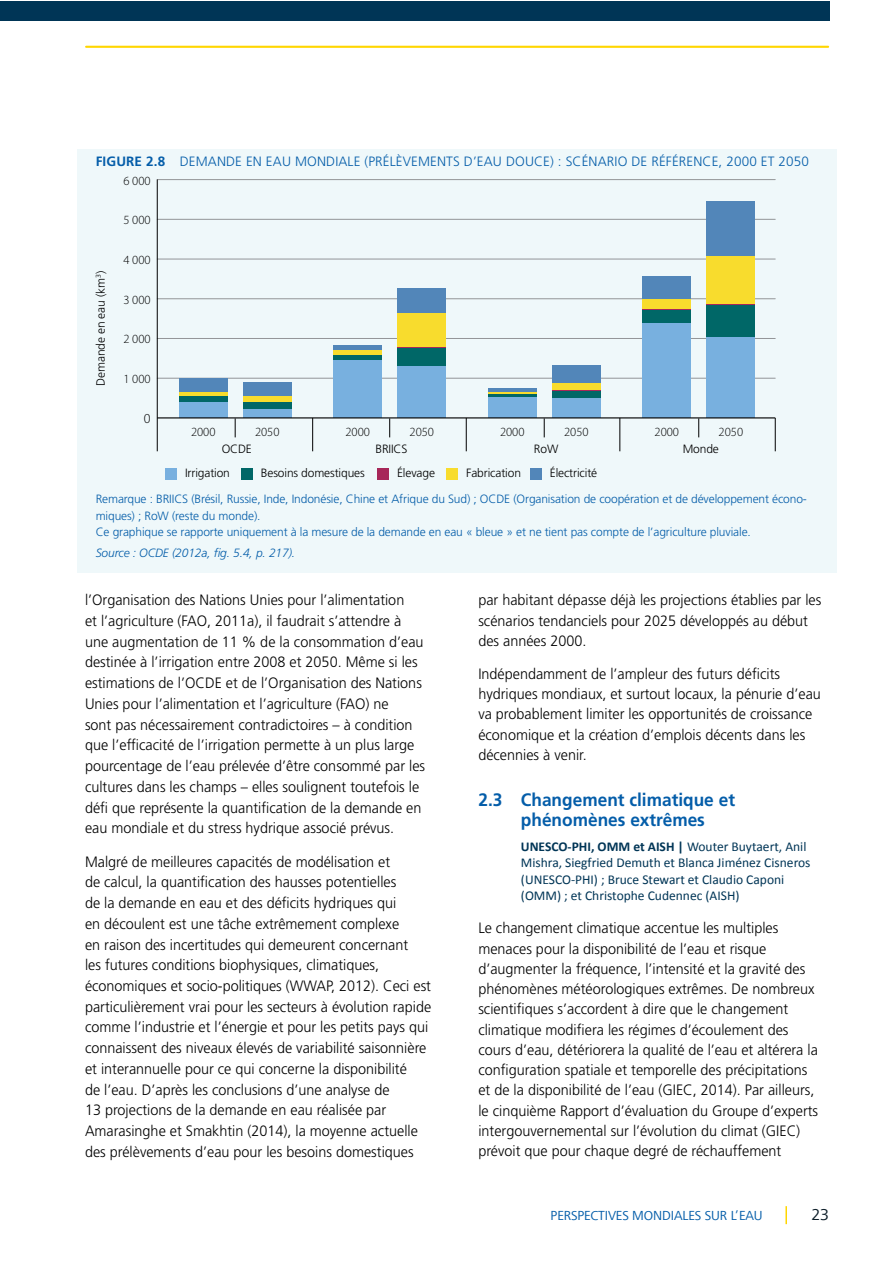
<style>
.page{position:relative;width:893px;height:1263px;background:#fff}
.page>*{position:absolute;margin:0;border:0;box-sizing:border-box;transform-origin:0 0}
.t1{font:700 18px/20.2px "Frutiger LT Std";color:#045da9;scale:.96 1}
.t2{font:16.5px "Frutiger Next LT";color:#0c1d28}
.t3{font:300 15px/20.7px "Frutiger LT Std";color:#000;scale:.96 1}
.t4{font:300 13.8px "Myriad Pro";color:#000}
.t5{font:13.5px/16.5px "Calibri";color:#003556}
.t6{font:300 13.5px "Frutiger LT Std";letter-spacing:.01em;color:#045da9}
.t7{font:13.5px "Frutiger Next LT";letter-spacing:-.01em;color:#045da9}
.t8{font:300 12.6px "Myriad Pro";color:#000}
.t9{font:300 12px/16.5px "Frutiger LT Std";letter-spacing:-.01em;color:#045da9}
.t10{font:300 12px "Frutiger LT Std";letter-spacing:-.01em;color:#000}
.t11{font:italic 300 12px "Frutiger LT Std";letter-spacing:-.01em;color:#045da9}
.s1{font-weight:700}
</style>
<div class="page">
<svg style="left:785px;top:1206px;width:2px;height:18px"></svg>
<hr style="left:86px;top:46px;width:742px;height:2px;background:#ffd600">
<div style="left:78px;top:149px;width:759px;height:424px;background:#eff8fa"></div>
<hr style="left:157px;top:179px;width:618px;height:1px;background:#939598">
<hr style="left:157px;top:219px;width:618px;height:1px;background:#939598">
<hr style="left:157px;top:259px;width:618px;height:1px;background:#939598">
<hr style="left:157px;top:298px;width:618px;height:1px;background:#939598">
<hr style="left:157px;top:338px;width:618px;height:1px;background:#939598">
<hr style="left:157px;top:378px;width:618px;height:1px;background:#939598">
<hr style="left:157px;top:179px;width:1px;height:272px;background:#000">
<hr style="left:312px;top:418px;width:1px;height:33px;background:#000">
<hr style="left:466px;top:418px;width:1px;height:33px;background:#000">
<hr style="left:619px;top:418px;width:1px;height:33px;background:#000">
<svg style="left:235px;top:418px;width:1px;height:19px"></svg>
<svg style="left:389px;top:418px;width:1px;height:19px"></svg>
<svg style="left:544px;top:418px;width:1px;height:19px"></svg>
<svg style="left:698px;top:418px;width:1px;height:19px"></svg>
<hr style="left:775px;top:418px;width:1px;height:33px;background:#000">
<div style="left:165px;top:468px;width:12px;height:11px;background:#78b0df"></div>
<div style="left:642px;top:323px;width:49px;height:95px;background:#78b0df"></div>
<div style="left:706px;top:337px;width:49px;height:81px;background:#78b0df"></div>
<div style="left:488px;top:397px;width:49px;height:21px;background:#78b0df"></div>
<div style="left:552px;top:398px;width:49px;height:20px;background:#78b0df"></div>
<div style="left:179px;top:402px;width:49px;height:16px;background:#78b0df"></div>
<div style="left:243px;top:408px;width:49px;height:10px;background:#78b0df"></div>
<div style="left:333px;top:360px;width:49px;height:58px;background:#78b0df"></div>
<div style="left:397px;top:365px;width:49px;height:53px;background:#78b0df"></div>
<div style="left:241px;top:468px;width:11px;height:11px;background:#006767"></div>
<div style="left:642px;top:309px;width:49px;height:14px;background:#006767"></div>
<div style="left:706px;top:305px;width:49px;height:32px;background:#006767"></div>
<hr style="left:488px;top:393px;width:49px;height:4px;background:#006767">
<div style="left:552px;top:390px;width:49px;height:8px;background:#006767"></div>
<div style="left:179px;top:396px;width:49px;height:6px;background:#006767"></div>
<div style="left:243px;top:402px;width:49px;height:6px;background:#006767"></div>
<div style="left:333px;top:355px;width:49px;height:5px;background:#006767"></div>
<div style="left:397px;top:348px;width:49px;height:17px;background:#006767"></div>
<hr style="left:706px;top:303px;width:49px;height:2px;background:#a72759">
<div style="left:377px;top:468px;width:12px;height:11px;background:#a72759"></div>
<hr style="left:642px;top:308px;width:49px;height:1px;background:#a72759">
<hr style="left:488px;top:393px;width:49px;height:1px;background:#a72759">
<hr style="left:552px;top:390px;width:49px;height:1px;background:#a72759">
<hr style="left:179px;top:395px;width:49px;height:1px;background:#a72759">
<hr style="left:243px;top:402px;width:49px;height:1px;background:#a72759">
<hr style="left:333px;top:354px;width:49px;height:1px;background:#a72759">
<hr style="left:397px;top:347px;width:49px;height:1px;background:#a72759">
<div style="left:447px;top:468px;width:11px;height:11px;background:#f8dc2d"></div>
<div style="left:642px;top:299px;width:49px;height:9px;background:#f8dc2d"></div>
<div style="left:706px;top:256px;width:49px;height:47px;background:#f8dc2d"></div>
<hr style="left:488px;top:392px;width:49px;height:1px;background:#f8dc2d">
<div style="left:552px;top:382px;width:49px;height:8px;background:#f8dc2d"></div>
<hr style="left:179px;top:392px;width:49px;height:3px;background:#f8dc2d">
<div style="left:243px;top:396px;width:49px;height:6px;background:#f8dc2d"></div>
<hr style="left:333px;top:350px;width:49px;height:4px;background:#f8dc2d">
<div style="left:397px;top:313px;width:49px;height:34px;background:#f8dc2d"></div>
<div style="left:530px;top:468px;width:11px;height:11px;background:#5286b9"></div>
<div style="left:642px;top:276px;width:49px;height:23px;background:#5286b9"></div>
<div style="left:706px;top:201px;width:49px;height:55px;background:#5286b9"></div>
<hr style="left:488px;top:388px;width:49px;height:4px;background:#5286b9">
<div style="left:552px;top:365px;width:49px;height:17px;background:#5286b9"></div>
<div style="left:179px;top:378px;width:49px;height:14px;background:#5286b9"></div>
<div style="left:243px;top:383px;width:49px;height:13px;background:#5286b9"></div>
<div style="left:333px;top:345px;width:49px;height:5px;background:#5286b9"></div>
<div style="left:397px;top:288px;width:49px;height:25px;background:#5286b9"></div>
<hr style="left:157px;top:417px;width:618px;height:1px;background:#000">
<div style="left:0;top:1px;width:829px;height:20px;background:#003556"></div>
<p class="t6" style="left:96px;top:154px;width:715px"><span class="s1">FIGURE 2.8</span> DEMANDE EN EAU MONDIALE (PRÉLÈVEMENTS D’EAU DOUCE) : SCÉNARIO DE RÉFÉRENCE, 2000 ET 2050</p>
<p class="t8" style="left:123px;top:174px;width:29px">6 000</p>
<p class="t8" style="left:123px;top:213px;width:29px">5 000</p>
<p class="t10" style="left:94px;top:386px;width:117px;rotate:-90deg">Demande en eau (km<sup>3</sup>)</p>
<p class="t8" style="left:123px;top:253px;width:29px">4 000</p>
<p class="t8" style="left:123px;top:293px;width:29px">3 000</p>
<p class="t8" style="left:123px;top:332px;width:29px">2 000</p>
<p class="t8" style="left:123px;top:372px;width:29px">1 000</p>
<p class="t4" style="left:144px;top:411px;width:8px">0</p>
<p class="t8" style="left:191px;top:425px;width:26px">2000</p>
<p class="t8" style="left:255px;top:425px;width:26px">2050</p>
<p class="t8" style="left:345px;top:425px;width:26px">2000</p>
<p class="t8" style="left:410px;top:425px;width:26px">2050</p>
<p class="t8" style="left:500px;top:425px;width:26px">2000</p>
<p class="t8" style="left:564px;top:425px;width:26px">2050</p>
<p class="t8" style="left:655px;top:425px;width:26px">2000</p>
<p class="t8" style="left:719px;top:425px;width:26px">2050</p>
<p class="t10" style="left:222px;top:442px;width:32px">OCDE</p>
<p class="t10" style="left:375px;top:442px;width:34px">BRIICS</p>
<p class="t10" style="left:534px;top:442px;width:26px">RoW</p>
<p class="t10" style="left:683px;top:442px;width:38px">Monde</p>
<p class="t10" style="left:185px;top:466px;width:46px">Irrigation</p>
<p class="t10" style="left:261px;top:466px;width:105px">Besoins domestiques</p>
<p class="t10" style="left:397px;top:466px;width:39px">Élevage</p>
<p class="t10" style="left:466px;top:466px;width:56px">Fabrication</p>
<p class="t10" style="left:550px;top:466px;width:49px">Électricité</p>
<p class="t9" style="left:96px;top:491px;width:713px">Remarque : BRIICS (Brésil, Russie, Inde, Indonésie, Chine et Afrique du Sud) ; OCDE (Organisation de coopération et de développement écono&shy;miques) ; RoW (reste du monde).<br>Ce graphique se rapporte uniquement à la mesure de la demande en eau « bleue » et ne tient pas compte de l’agriculture pluviale.</p>
<p class="t11" style="left:96px;top:546px;width:201px">Source : OCDE (2012a, fig. 5.4, p. 217).</p>
<p class="t3" style="left:85px;top:590px;width:356px">l’Organisation des Nations Unies pour l’alimentation<br>et l’agriculture (FAO, 2011a), il faudrait s’attendre à une augmentation de 11 % de la consommation d’eau destinée à l’irrigation entre 2008 et 2050. Même si les estimations de l’OCDE et de l’Organisation des Nations Unies pour l’alimentation et l’agriculture (FAO) ne<br>sont pas nécessairement contradictoires – à condition que l’efficacité de l’irrigation permette à un plus large pourcentage de l’eau prélevée d’être consommé par les cultures dans les champs – elles soulignent toutefois le défi que représente la quantification de la demande en eau mondiale et du stress hydrique associé prévus.</p>
<p class="t3" style="left:85px;top:851px;width:362px">Malgré de meilleures capacités de modélisation et<br>de calcul, la quantification des hausses potentielles<br>de la demande en eau et des déficits hydriques qui<br>en découlent est une tâche extrêmement complexe<br>en raison des incertitudes qui demeurent concernant<br>les futures conditions biophysiques, climatiques, économiques et socio-politiques (WWAP, 2012). Ceci est particulièrement vrai pour les secteurs à évolution rapide comme l’industrie et l’énergie et pour les petits pays qui connaissent des niveaux élevés de variabilité saisonnière et interannuelle pour ce qui concerne la disponibilité<br>de l’eau. D’après les conclusions d’une analyse de<br>13 projections de la demande en eau réalisée par Amarasinghe et Smakhtin (2014), la moyenne actuelle des prélèvements d’eau pour les besoins domestiques</p>
<p class="t3" style="left:478px;top:590px;width:359px;line-height:20.2px">par habitant dépasse déjà les projections établies par les scénarios tendanciels pour 2025 développés au début des années 2000.</p>
<p class="t3" style="left:478px;top:664px;width:358px;line-height:20.2px">Indépendamment de l’ampleur des futurs déficits hydriques mondiaux, et surtout locaux, la pénurie d’eau va probablement limiter les opportunités de croissance économique et la création d’emplois décents dans les décennies à venir.</p>
<p class="t1" style="left:521px;top:789px;width:225px;text-indent:-43px">2.3 Changement climatique et phénomènes extrêmes</p>
<p class="t5" style="left:521px;top:838px;width:291px"><span class="s1">UNESCO-PHI, OMM et AISH |</span> Wouter Buytaert, Anil Mishra, Siegfried Demuth et Blanca Jiménez Cisneros (UNESCO-PHI) ; Bruce Stewart et Claudio Caponi (OMM) ; et Christophe Cudennec (AISH)</p>
<p class="t3" style="left:478px;top:918px;width:355px;line-height:20.2px">Le changement climatique accentue les multiples menaces pour la disponibilité de l’eau et risque d’augmenter la fréquence, l’intensité et la gravité des phénomènes météorologiques extrêmes. De nombreux scientifiques s’accordent à dire que le changement climatique modifiera les régimes d’écoulement des cours d’eau, détériorera la qualité de l’eau et altérera la configuration spatiale et temporelle des précipitations et de la disponibilité de l’eau (GIEC, 2014). Par ailleurs, le cinquième Rapport d’évaluation du Groupe d’experts intergouvernemental sur l’évolution du climat (GIEC) prévoit que pour chaque degré de réchauffement</p>
<p class="t7" style="left:551px;top:1208px;width:213px">PERSPECTIVES MONDIALES SUR L’EAU</p>
<p class="t2" style="left:811px;top:1206px;width:19px">23</p>
</div>
